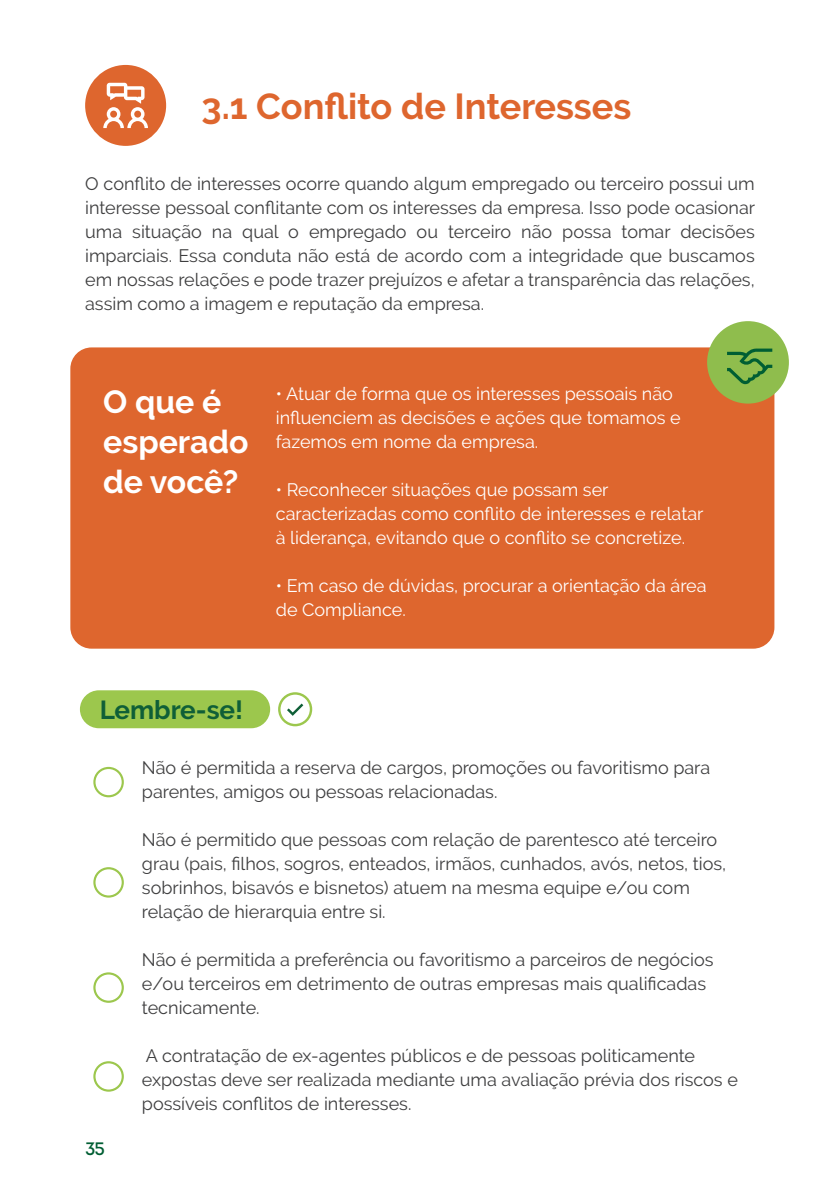
<style>
.page{position:relative;width:840px;height:1191px;background:#fff}
.page>*{position:absolute;margin:0;border:0;box-sizing:border-box;transform-origin:0 0}
.t1{font:700 36px "Raleway";color:#de662e}
.t2{font:700 32px/40px "Raleway";color:#fff}
.t3{font:700 26px "Raleway";color:#0f5f37}
.t4{font:18px/24px "Raleway";color:#3e3e3f}
.t5{font:18px/24px "Raleway";color:#fff}
.t6{font:18px "Intro";color:#005e33}
</style>
<div class="page">
<div style="left:85px;top:65px;width:81px;height:81px;background:#de662e;border-radius:50%"></div>
<svg style="left:103px;top:83px;width:45px;height:45px"></svg>
<div style="left:70px;top:347px;width:704px;height:301px;background:#de662e;border-radius:21px"></div>
<div style="left:706px;top:321px;width:82px;height:82px;background:#8fbd4d;border-radius:50%"></div>
<svg style="left:727px;top:348px;width:44px;height:36px"></svg>
<div style="left:80px;top:690px;width:190px;height:38px;background:#9cc74d;border-radius:19px"></div>
<svg style="left:278px;top:692px;width:34px;height:34px"></svg>
<svg style="left:93px;top:767px;width:31px;height:30px"></svg>
<svg style="left:93px;top:867px;width:31px;height:30px"></svg>
<svg style="left:93px;top:972px;width:31px;height:30px"></svg>
<svg style="left:93px;top:1061px;width:31px;height:30px"></svg>
<p class="t1" style="left:201px;top:86px;width:431px">3.1 Conflito de Interesses</p>
<p class="t4" style="left:85px;top:172px;width:671px;text-align:justify">O conflito de interesses ocorre quando algum empregado ou terceiro possui um interesse pessoal conflitante com os interesses da empresa. Isso pode ocasionar uma situação na qual o empregado ou terceiro não possa tomar decisões imparciais. Essa conduta não está de acordo com a integridade que buscamos em nossas relações e pode trazer prejuízos e afetar a transparência das relações, assim como a imagem e reputação da empresa.</p>
<p class="t2" style="left:103px;top:382px;width:147px">O que é esperado</p>
<p class="t2" style="left:103px;top:462px;width:137px">de você?</p>
<p class="t5" style="left:276px;top:381px;width:406px">• Atuar de forma que os interesses pessoais não influenciem as decisões e ações que tomamos e fazemos em nome da empresa.</p>
<p class="t5" style="left:276px;top:477px;width:429px">• Reconhecer situações que possam ser caracterizadas como conflito de interesses e relatar à liderança, evitando que o conflito se concretize.</p>
<p class="t5" style="left:276px;top:573px;width:432px">• Em caso de dúvidas, procurar a orientação da área de Compliance.</p>
<p class="t3" style="left:100px;top:694px;width:145px">Lembre-se!</p>
<p class="t6" style="left:85px;top:1137px;width:21px">35</p>
<p class="t4" style="left:142px;top:755px;width:569px">Não é permitida a reserva de cargos, promoções ou favoritismo para parentes, amigos ou pessoas relacionadas.</p>
<p class="t4" style="left:142px;top:827px;width:585px">Não é permitido que pessoas com relação de parentesco até terceiro grau (pais, filhos, sogros, enteados, irmãos, cunhados, avós, netos, tios, sobrinhos, bisavós e bisnetos) atuem na mesma equipe e/ou com relação de hierarquia entre si.</p>
<p class="t4" style="left:142px;top:947px;width:573px">Não é permitida a preferência ou favoritismo a parceiros de negócios e/ou terceiros em detrimento de outras empresas mais qualificadas tecnicamente.</p>
<p class="t4" style="left:142px;top:1043px;width:597px">A contratação de ex-agentes públicos e de pessoas politicamente expostas deve ser realizada mediante uma avaliação prévia dos riscos e possíveis conflitos de interesses.</p>
</div>
